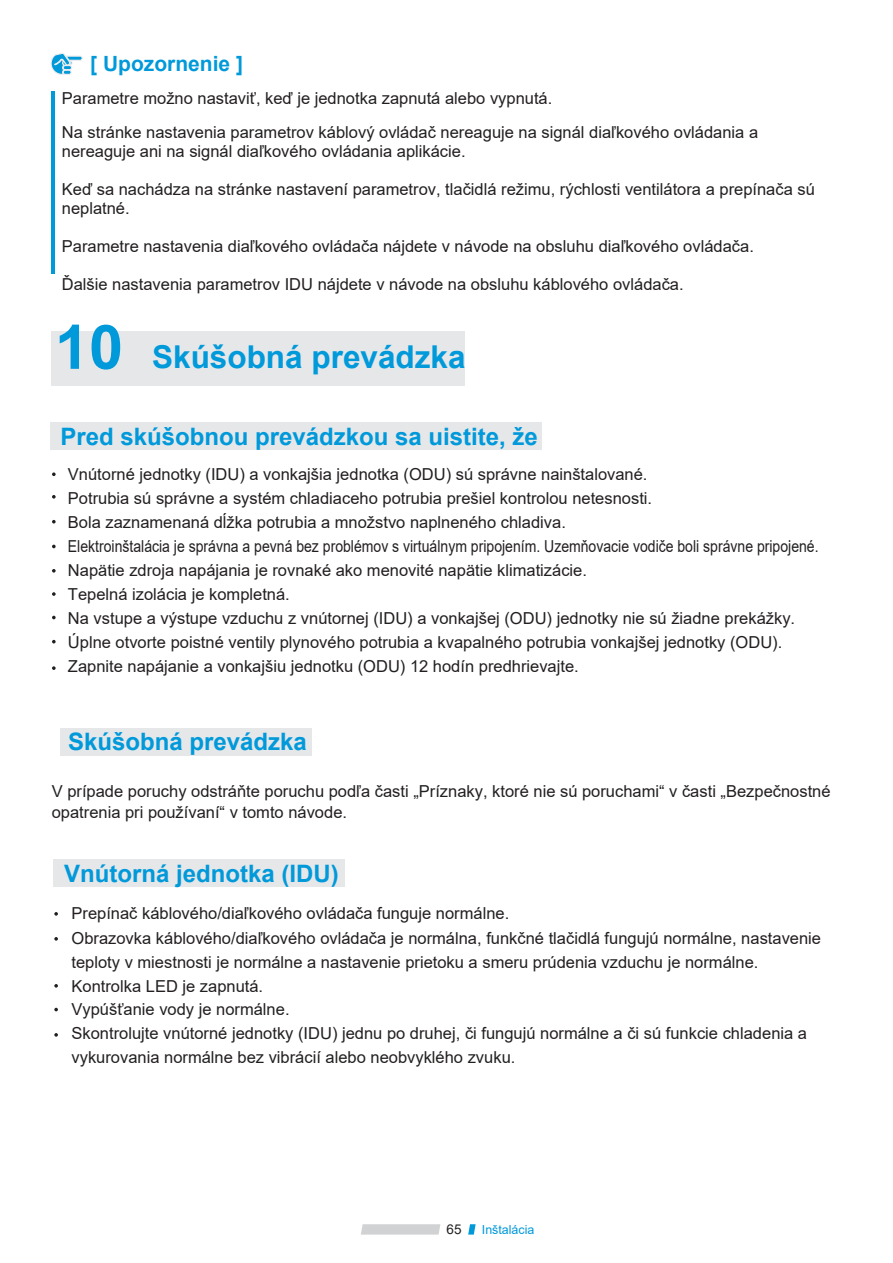
<style>
.page{position:relative;width:893px;height:1263px;background:#fff}
.page>*{position:absolute;margin:0;border:0;box-sizing:border-box;transform-origin:0 0}
.t1{font:700 61.5px "Arial";color:#0099da}
.t2{font:700 31.5px "Arial";color:#0099da}
.t3{font:700 24px "Arial";color:#0099da}
.t4{font:700 21px "Arial";color:#0099da}
.t5{font:16.5px/24px "Arial";color:#231f20}
.t6{font:13.5px "Arial";color:#231f20}
.t7{font:12.45px "Arial";color:#0099da}
.s1{font-style:inherit}
</style>
<div class="page">
<svg style="left:361px;top:1224px;width:79px;height:10px"></svg>
<svg style="left:468px;top:1224px;width:8px;height:10px"></svg>
<div style="left:53px;top:860px;width:292px;height:27px;background:#e6e7e9"></div>
<svg style="left:54px;top:912px;width:4px;height:4px"></svg>
<svg style="left:54px;top:937px;width:4px;height:4px"></svg>
<svg style="left:54px;top:984px;width:4px;height:4px"></svg>
<svg style="left:54px;top:1008px;width:4px;height:3px"></svg>
<svg style="left:54px;top:1033px;width:4px;height:4px"></svg>
<div style="left:50px;top:422px;width:492px;height:28px;background:#e6e7e9"></div>
<div style="left:51px;top:331px;width:414px;height:55px;background:#e6e7e9"></div>
<svg style="left:52px;top:472px;width:4px;height:4px"></svg>
<svg style="left:52px;top:495px;width:4px;height:4px"></svg>
<svg style="left:52px;top:520px;width:4px;height:3px"></svg>
<svg style="left:52px;top:545px;width:4px;height:3px"></svg>
<svg style="left:52px;top:569px;width:4px;height:4px"></svg>
<svg style="left:52px;top:592px;width:4px;height:4px"></svg>
<svg style="left:52px;top:616px;width:4px;height:3px"></svg>
<svg style="left:52px;top:640px;width:4px;height:3px"></svg>
<svg style="left:52px;top:666px;width:4px;height:4px"></svg>
<div style="left:60px;top:729px;width:252px;height:27px;background:#e6e7e9"></div>
<hr style="left:51px;top:91px;width:4px;height:183px;background:#0099da">
<svg style="left:51px;top:53px;width:32px;height:22px"></svg>
<p class="t4" style="left:90px;top:49px;width:154px"><span class="s1">[</span> Upozornenie <span class="s1">]</span></p>
<p class="t5" style="left:62px;top:81px;width:698px;line-height:34px">Parametre možno nastaviť, keď je jednotka zapnutá alebo vypnutá.<br>Na stránke nastavenia parametrov káblový ovládač nereaguje na signál diaľkového ovládania a</p>
<p class="t5" style="left:62px;top:139px;width:405px">nereaguje ani na signál diaľkového ovládania aplikácie.</p>
<p class="t5" style="left:62px;top:180px;width:754px;line-height:19px">Keď sa nachádza na stránke nastavení parametrov, tlačidlá režimu, rýchlosti ventilátora a prepínača sú neplatné.</p>
<p class="t5" style="left:62px;top:234px;width:694px">Parametre nastavenia diaľkového ovládača nájdete v návode na obsluhu diaľkového ovládača.</p>
<p class="t5" style="left:62px;top:272px;width:623px">Ďalšie nastavenia parametrov IDU nájdete v návode na obsluhu káblového ovládača.</p>
<h1 class="t1" style="left:55px;top:304px;width:70px">10</h1>
<h2 class="t2" style="left:152px;top:335px;width:315px">Skúšobná prevádzka</h2>
<h3 class="t3" style="left:60px;top:419px;width:479px">Pred skúšobnou prevádzkou sa uistite, že</h3>
<p class="t5" style="left:68px;top:462px;width:752px">Vnútorné jednotky (IDU) a vonkajšia jednotka (ODU) sú správne nainštalované.<br>Potrubia sú správne a systém chladiaceho potrubia prešiel kontrolou netesnosti.<br>Bola zaznamenaná dĺžka potrubia a množstvo naplneného chladiva.<br>Elektroinštalácia je správna a pevná bez problémov s virtuálnym pripojením. Uzemňovacie vodiče boli správne pripojené.<br>Napätie zdroja napájania je rovnaké ako menovité napätie klimatizácie.<br>Tepelná izolácia je kompletná.<br>Na vstupe a výstupe vzduchu z vnútornej (IDU) a vonkajšej (ODU) jednotky nie sú žiadne prekážky.<br>Úplne otvorte poistné ventily plynového potrubia a kvapalného potrubia vonkajšej jednotky (ODU).<br>Zapnite napájanie a vonkajšiu jednotku (ODU) 12 hodín predhrievajte.</p>
<h3 class="t3" style="left:68px;top:725px;width:240px">Skúšobná prevádzka</h3>
<p class="t5" style="left:52px;top:780px;width:780px;line-height:21px">V prípade poruchy odstráňte poruchu podľa časti „Príznaky, ktoré nie sú poruchami“ v časti „Bezpečnostné opatrenia pri používaní“ v tomto návode.</p>
<h3 class="t3" style="left:64px;top:857px;width:276px">Vnútorná jednotka (IDU)</h3>
<p class="t5" style="left:72px;top:900px;width:751px;line-height:25.5px">Prepínač káblového/diaľkového ovládača funguje normálne.<br>Obrazovka káblového/diaľkového ovládača je normálna, funkčné tlačidlá fungujú normálne, nastavenie</p>
<p class="t5" style="left:72px;top:950px;width:737px">teploty v miestnosti je normálne a nastavenie prietoku a smeru prúdenia vzduchu je normálne.<br>Kontrolka LED je zapnutá.<br>Vypúšťanie vody je normálne<span class="s1">.<br></span>Skontrolujte vnútorné jednotky (IDU) jednu po druhej, či fungujú normálne a či sú funkcie chladenia a vykurovania normálne bez vibrácií alebo neobvyklého zvuku.</p>
<p class="t6" style="left:447px;top:1220px;width:17px">65</p>
<p class="t7" style="left:482px;top:1221px;width:54px">Inštalácia</p>
</div>
